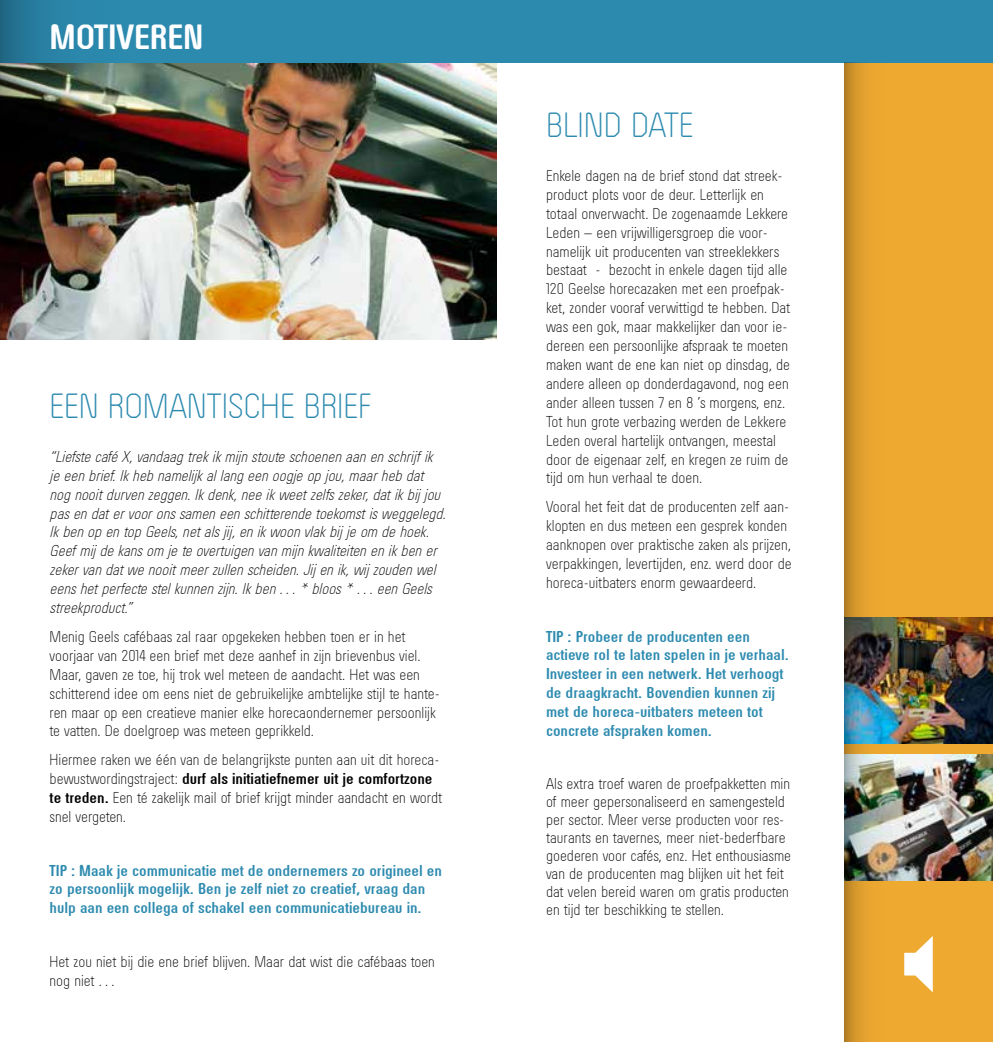
<style>
.page{position:relative;width:993px;height:1042px;background:#fff}
.page>*{position:absolute;margin:0;border:0;box-sizing:border-box;transform-origin:0 0}
.t1{font:35px "Order Lt";color:#2c8aaf}
.t2{font:700 35px "Order Rg";color:#fff}
.t3{font:15.75px/18.9px "Order Lt";color:#000}
.t4{font:italic 15.75px/18.9px "Order Lt";color:#000}
.t5{font:700 15.75px/18.9px "Order Rg";color:#2c8aaf}
.t6{font:700 15.75px "Order Rg";color:#000}
.s1{font-family:"Order Lt";font-weight:400}
.s2{font-family:"Order Rg";font-weight:700}
</style>
<div class="page">
<div style="left:0;top:0;width:992px;height:63px;background:#2c8aaf"></div>
<img style="left:0;top:0;width:496px;height:340px">
<img style="left:844px;top:63px;width:148px;height:979px">
<h1 class="t2" style="left:50px;top:18px;width:155px">MOTIVEREN</h1>
<h1 class="t1" style="left:50px;top:387px;width:322px">EEN ROMANTISCHE BRIEF</h1>
<p class="t4" style="left:50px;top:447px;width:401px">“LiefstecaféX,vandaagtrekikmijnstouteschoenenaanenschrijfik jeeenbrief.Ikhebnamelijkallangeenoogjeopjou,maarhebdat nognooitdurvenzeggen.Ikdenk,neeikweetzelfszeker,datikbij jou pasendatervooronssameneenschitterendetoekomstisweggelegd.<br>IkbenopentopGeels,netalsjij,enikwoonvlakbij jeom dehoek.<br>Geefmij dekansom jeteovertuigenvanmijnkwaliteitenenikbener zekervandatwenooitmeerzullenscheiden.Jij enik,wij zoudenwel eenshetperfectestelkunnenzijn.Ikben… * bloos* … eenGeels streekproduct.”</p>
<p class="t3" style="left:50px;top:627px;width:391px">Menig Geels cafébaas zal raar opgekeken hebben toen er in het voorjaar van 2014 een brief met deze aanhef in zijn brievenbus viel.<br>Maar, gaven ze toe, hij trok wel meteen de aandacht. Het was een schitterend idee om eens niet de gebruikelijke ambtelijke stijl te hante&shy;ren maar op een creatieve manier elke horecaondernemer persoonlijk te vatten. De doelgroep was meteen geprikkeld.</p>
<p class="t3" style="left:50px;top:750px;width:391px">Hiermee raken we één van de belangrijkste punten aan uit dit horeca-</p>
<p class="t6" style="left:50px;top:770px;width:384px"><span class="s1">bewustwordingstraject:</span> durf als initiatiefnemer uit je comfortzone</p>
<p class="t3" style="left:50px;top:788px;width:394px"><span class="s2">te treden.</span> Een té zakelijk mail of brief krijgt minder aandacht en wordt snel vergeten.</p>
<p class="t5" style="left:50px;top:860px;width:394px">TIP : Maak je communicatie met de ondernemers zo origineel en zo persoonlijk mogelijk. Ben je zelf niet zo creatief, vraag dan hulp aan een collega of schakel een communicatiebureau in.</p>
<p class="t3" style="left:50px;top:952px;width:386px">Het zou niet bij die ene brief blijven. Maar dat wist die cafébaas toen nog niet …</p>
<h1 class="t1" style="left:546px;top:106px;width:149px">BLIND DATE</h1>
<p class="t3" style="left:546px;top:166px;width:245px">Enkele dagen na de brief stond dat streek&shy;product plots voor de deur. Letterlijk en totaal onverwacht. De zogenaamde Lekkere Leden – een vrijwilligersgroep die voor&shy;namelijk uit producenten van streeklekkers bestaat - bezocht in enkele dagen tijd alle 120 Geelse horecazaken met een proefpak&shy;ket, zonder vooraf verwittigd te hebben. Dat was een gok, maar makkelijker dan voor ie&shy;dereen een persoonlijke afspraak te moeten maken want de ene kan niet op dinsdag, de andere alleen op donderdagavond, nog een ander alleen tussen 7 en 8 ’s morgens, enz.<br>Tot hun grote verbazing werden de Lekkere Leden overal hartelijk ontvangen, meestal door de eigenaar zelf, en kregen ze ruim de tijd om hun verhaal te doen.</p>
<p class="t3" style="left:546px;top:497px;width:247px">Vooral het feit dat de producenten zelf aan&shy;klopten en dus meteen een gesprek konden aanknopen over praktische zaken als prijzen, verpakkingen, levertijden, enz. werd door de horeca-uitbaters enorm gewaardeerd.</p>
<p class="t5" style="left:546px;top:626px;width:244px">TIP : Probeer de producenten een actieve rol te laten spelen in je verhaal.<br>Investeer in een netwerk. Het verhoogt de draagkracht. Bovendien kunnen zij met de horeca-uitbaters meteen tot concrete afspraken komen.</p>
<p class="t3" style="left:546px;top:774px;width:246px;line-height:18px">Als extra troef waren de proefpakketten min of meer gepersonaliseerd en samengesteld per sector. Meer verse producten voor res&shy;taurants en tavernes, meer niet-bederfbare goederen voor cafés, enz. Het enthousiasme van de producenten mag blijken uit het feit dat velen bereid waren om gratis producten en tijd ter beschikking te stellen.</p>
</div>
